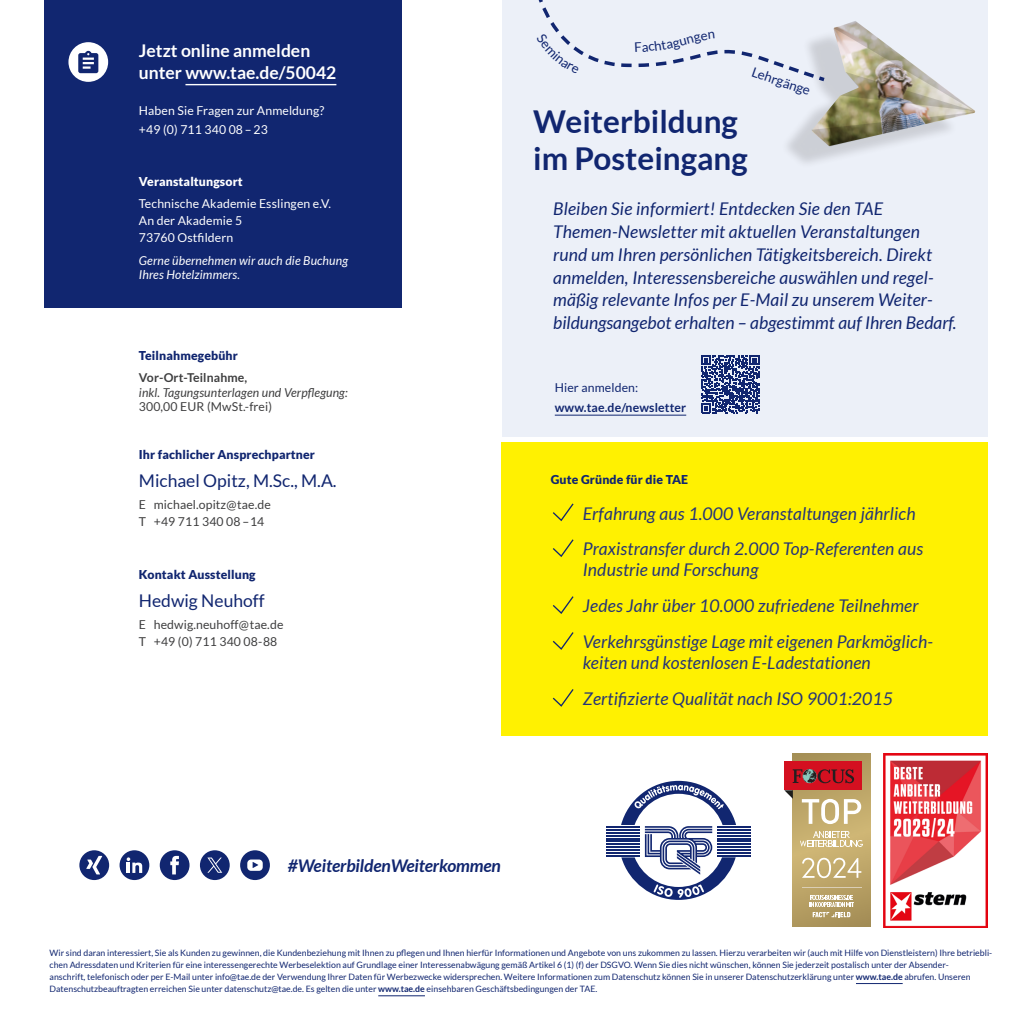
<style>
.page{position:relative;width:1032px;height:1032px;background:#fff}
.page>*{position:absolute;margin:0;border:0;box-sizing:border-box;transform-origin:0 0}
.t1{font:700 31.5px/37.8px "Lato";color:#112670}
.t2{font:italic 17.5px/22.8px "Lato";letter-spacing:.01em;color:#112670}
.t3{font:italic 17.5px/35.9px "Lato";letter-spacing:.01em;color:#253478}
.t4{font:700 17.5px/22.8px "Lato";color:#fff}
.Inhalt___Titel{font:17.5px "Lato";color:#112670}
.t5{font:italic 700 17.5px "Lato";letter-spacing:-.01em;color:#112670}
.t6{font:13.3px "Lato";color:#112670}
.t7{font:12.25px/17.2px "Lato";letter-spacing:.01em;color:#fff}
.Inhalt___Fließtext{font:12.25px "Lato";letter-spacing:.01em;color:#3e3e3f}
.Inhalt___Fließtext-2{font:italic 12.25px/14.7px "Lato";letter-spacing:.01em;color:#3e3e3f}
.t8{font:italic 12.25px/14.7px "Lato";letter-spacing:.01em;color:#fff}
.Inhalt___Zwischenüberschrift{font:900 12.25px "Lato";letter-spacing:.01em;color:#112670}
.Inhalt___Zwischenüberschrift_kurz{font:900 12.25px "Lato";letter-spacing:.01em;color:#112670}
.t9{font:700 12.25px "Lato";letter-spacing:.01em;color:#112670}
.t10{font:900 12.25px "Lato";letter-spacing:.01em;color:#fff}
.t11{font:12.25px "Lato";letter-spacing:.01em;color:#112670}
.t12{font:8.75px/12.2px "Lato";color:#112670}
.s1{font-weight:700;font-style:normal}
.s2{font-weight:700}
</style>
<div class="page">
<div style="left:79px;top:850px;width:30px;height:30px;background:#112670;border-radius:50%"></div>
<svg style="left:86px;top:856px;width:16px;height:18px"></svg>
<div style="left:120px;top:850px;width:29px;height:30px;background:#112670;border-radius:50%"></div>
<svg style="left:126px;top:857px;width:16px;height:16px"></svg>
<div style="left:160px;top:850px;width:29px;height:30px;background:#112670;border-radius:50%"></div>
<svg style="left:170px;top:856px;width:9px;height:18px"></svg>
<div style="left:200px;top:850px;width:30px;height:30px;background:#112670;border-radius:50%"></div>
<svg style="left:207px;top:857px;width:15px;height:16px"></svg>
<div style="left:240px;top:850px;width:30px;height:30px;background:#112670;border-radius:50%"></div>
<svg style="left:247px;top:859px;width:16px;height:12px"></svg>
<hr style="left:856px;top:983px;width:47px;height:1px;background:#112670">
<hr style="left:378px;top:995px;width:47px;height:1px;background:#112670">
<div style="left:501px;top:443px;width:486px;height:293px;background:#fff101"></div>
<svg style="left:552px;top:503px;width:22px;height:19px"></svg>
<svg style="left:553px;top:539px;width:21px;height:18px"></svg>
<svg style="left:552px;top:596px;width:22px;height:18px"></svg>
<svg style="left:552px;top:632px;width:22px;height:18px"></svg>
<svg style="left:552px;top:689px;width:22px;height:18px"></svg>
<hr style="left:718px;top:826px;width:33px;height:2px;background:#112670">
<hr style="left:718px;top:829px;width:33px;height:2px;background:#112670">
<hr style="left:718px;top:832px;width:33px;height:2px;background:#112670">
<hr style="left:718px;top:835px;width:33px;height:1px;background:#112670">
<hr style="left:718px;top:837px;width:33px;height:2px;background:#112670">
<hr style="left:718px;top:840px;width:33px;height:2px;background:#112670">
<hr style="left:718px;top:843px;width:33px;height:2px;background:#112670">
<hr style="left:718px;top:846px;width:33px;height:2px;background:#112670">
<hr style="left:718px;top:849px;width:33px;height:2px;background:#112670">
<hr style="left:718px;top:852px;width:33px;height:2px;background:#112670">
<hr style="left:718px;top:855px;width:33px;height:2px;background:#112670">
<hr style="left:606px;top:826px;width:33px;height:2px;background:#112670">
<hr style="left:606px;top:829px;width:33px;height:2px;background:#112670">
<hr style="left:606px;top:832px;width:33px;height:2px;background:#112670">
<hr style="left:606px;top:835px;width:33px;height:1px;background:#112670">
<hr style="left:606px;top:837px;width:33px;height:2px;background:#112670">
<hr style="left:606px;top:840px;width:33px;height:2px;background:#112670">
<hr style="left:606px;top:843px;width:33px;height:2px;background:#112670">
<hr style="left:606px;top:846px;width:33px;height:2px;background:#112670">
<hr style="left:606px;top:849px;width:33px;height:2px;background:#112670">
<hr style="left:606px;top:852px;width:33px;height:2px;background:#112670">
<hr style="left:606px;top:855px;width:33px;height:2px;background:#112670">
<svg style="left:621px;top:781px;width:115px;height:119px"></svg>
<div style="left:45px;top:0;width:357px;height:308px;background:#112670"></div>
<div style="left:68px;top:42px;width:40px;height:40px;background:#fff;border-radius:50%"></div>
<svg style="left:78px;top:51px;width:20px;height:22px"></svg>
<hr style="left:185px;top:84px;width:151px;height:1px;background:#fff">
<img style="left:793px;top:753px;width:77px;height:173px">
<svg style="left:784px;top:790px;width:9px;height:9px"></svg>
<hr style="left:801px;top:887px;width:60px;height:1px;background:#daceb5">
<svg style="left:802px;top:799px;width:59px;height:25px"></svg>
<div style="left:784px;top:761px;width:77px;height:29px;background:#d41020"></div>
<svg style="left:793px;top:769px;width:61px;height:14px"></svg>
<svg style="left:802px;top:858px;width:59px;height:20px"></svg>
<svg style="left:809px;top:896px;width:44px;height:21px"></svg>
<svg style="left:800px;top:832px;width:63px;height:14px"></svg>
<img style="left:883px;top:753px;width:104px;height:174px">
<div style="left:502px;top:0;width:485px;height:437px;background:#ecf0f8"></div>
<svg style="left:702px;top:355px;width:58px;height:59px"></svg>
<svg style="left:701px;top:355px;width:58px;height:58px"></svg>
<hr style="left:555px;top:415px;width:131px;height:1px;background:#112670">
<div style="left:781px;top:31px;width:177px;height:139px;background:#231f20;opacity:.16"></div>
<svg style="left:538px;top:0;width:437px;height:147px"></svg>
<h2 class="t4" style="left:139px;top:39px;width:199px">Jetzt online anmelden unter www.tae.de/50042</h2>
<h3 class="t7" style="left:139px;top:101px;width:187px;line-height:19.2px">Haben Sie Fragen zur Anmeldung? +49 (0) 711 340 08 – 23</h3>
<h3 class="t10" style="left:139px;top:174px;width:105px">Veranstaltungsort</h3>
<h3 class="t7" style="left:139px;top:195px;width:194px">Technische Akademie Esslingen e.V.<br>An der Akademie 5<br>73760 Ostfildern</h3>
<h3 class="t8" style="left:139px;top:253px;width:211px">Gerne übernehmen wir auch die Buchung<br>Ihres Hotelzimmers.</h3>
<p class="Inhalt___Zwischenüberschrift_kurz" style="left:139px;top:348px;width:100px">Teilnahmegebühr</p>
<p class="Inhalt___Fließtext-2" style="left:139px;top:371px;width:210px"><span class="s1">Vor-Ort-Teilnahme,<br></span>inkl. Tagungsunterlagen und Verpflegung:</p>
<p class="Inhalt___Fließtext" style="left:139px;top:400px;width:135px">300,00 EUR (MwSt.-frei)</p>
<p class="Inhalt___Zwischenüberschrift" style="left:139px;top:447px;width:178px">Ihr fachlicher Ansprechpartner</p>
<p class="Inhalt___Titel" style="left:139px;top:471px;width:199px">Michael Opitz, M.Sc., M.A.</p>
<p class="Inhalt___Fließtext" style="left:139px;top:498px;width:134px">E michael.opitz@tae.de</p>
<p class="Inhalt___Fließtext" style="left:139px;top:515px;width:127px">T +49 711 340 08 –14</p>
<p class="Inhalt___Zwischenüberschrift_kurz" style="left:139px;top:567px;width:118px">Kontakt Ausstellung</p>
<p class="Inhalt___Titel" style="left:139px;top:590px;width:127px">Hedwig Neuhoff</p>
<p class="Inhalt___Fließtext" style="left:139px;top:617px;width:146px">E hedwig.neuhoff@tae.de</p>
<p class="Inhalt___Fließtext" style="left:139px;top:635px;width:140px">T +49 (0) 711 340 08-88</p>
<h3 class="t6" style="left:755px;top:64px;width:49px;rotate:19deg">Lehrgän</h3>
<h1 class="t1" style="left:533px;top:102px;width:216px">Weiterbildung im Posteingang</h1>
<p class="t2" style="left:553px;top:198px;width:405px">Bleiben Sie informiert! Entdecken Sie den TAE Themen-Newsletter mit aktuellen Veranstaltungen rund um Ihren persönlichen Tätigkeitsbereich. Direkt anmelden, Interessensbereiche auswählen und regel&shy;mäßig relevante Infos per E-Mail zu unserem Weiter&shy;bildungsangebot erhalten – abgestimmt auf Ihren Bedarf.</p>
<h3 class="t11" style="left:555px;top:381px;width:85px">Hier anmelden:</h3>
<h3 class="t9" style="left:555px;top:400px;width:133px">www.tae.de/newsletter</h3>
<h3 class="Inhalt___Zwischenüberschrift" style="left:551px;top:472px;width:139px">Gute Gründe für die TAE</h3>
<h2 class="t3" style="left:583px;top:496px;width:342px">Erfahrung aus 1.000 Veranstaltungen jährlich<br>Praxistransfer durch 2.000 Top-Referenten aus</h2>
<h2 class="t3" style="left:583px;top:552px;width:352px">Industrie und Forschung<br>Jedes Jahr über 10.000 zufriedene Teilnehmer<br>Verkehrsgünstige Lage mit eigenen Parkmöglich-</h2>
<h2 class="t3" style="left:583px;top:645px;width:312px">keiten und kostenlosen E-Ladestationen<br>Zertifizierte Qualität nach ISO 9001:2015</h2>
<h2 class="t5" style="left:288px;top:856px;width:214px">#WeiterbildenWeiterkommen</h2>
<p class="t12" style="left:50px;top:946px;width:944px">Wir sind daran interessiert, Sie als Kunden zu gewinnen, die Kundenbeziehung mit Ihnen zu pflegen und Ihnen hierfür Informationen und Angebote von uns zukommen zu lassen. Hierzu verarbeiten wir (auch mit Hilfe von Dienstleistern) Ihre betriebli&shy;chen Adressdaten und Kriterien für eine interessengerechte Werbeselektion auf Grundlage einer Interessenabwägung gemäß Artikel 6 (1) (f) der DSGVO. Wenn Sie dies nicht wünschen, können Sie jederzeit postalisch unter der Absender-<br>anschrift, telefonisch oder per E-Mail unter info@tae.de der Verwendung Ihrer Daten für Werbezwecke widersprechen. Weitere Informationen zum Datenschutz können Sie in unserer Datenschutzerklärung unter <span class="s2">www.tae.de</span> abrufen. Unseren Datenschutzbeauftragten erreichen Sie unter datenschutz@tae.de. Es gelten die unter <span class="s2">www.tae.de</span> einsehbaren Geschäftsbedingungen der TAE.</p>
</div>
